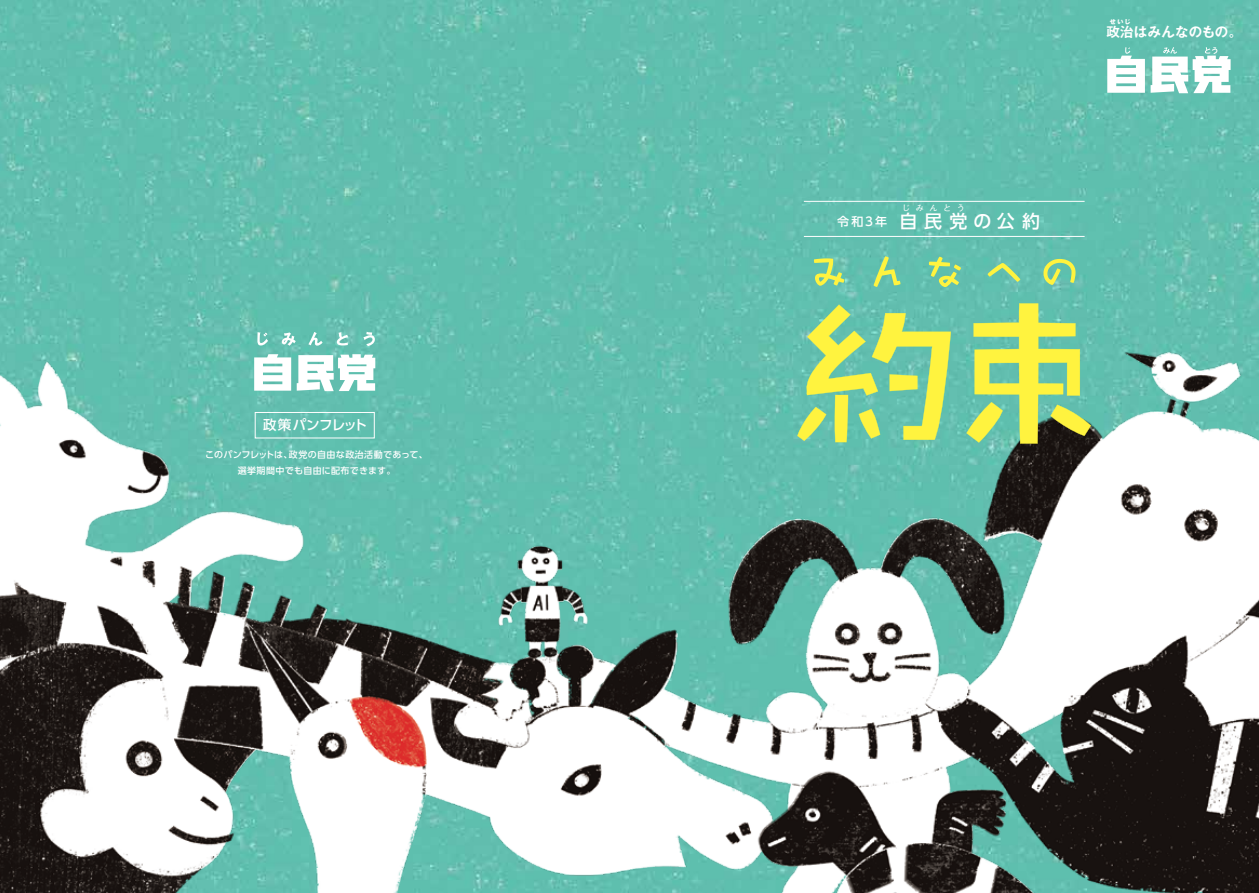
<style>
.page{position:relative;width:1259px;height:893px;background:#fff}
.page>*{position:absolute;margin:0;border:0;box-sizing:border-box;transform-origin:0 0}
.t1{font:500 18px "UD Shin Go Pr 6";letter-spacing:.385em;color:#fff}
.t2{font:700 13.5px "Gothic MB101 Pr 6 De";letter-spacing:.005em;color:#fff}
.t3{font:500 13.5px "UD Shin Go Pr 6";letter-spacing:-.045em;color:#fff}
.t4{font:500 12px "UD Shin Go Pr 6";color:#fff}
.t5{font:500 9px/15.8px "UD Shin Go Pr 6";letter-spacing:.04em;color:#fff;text-align:center}
.t6{font:500 8.1px "UD Shin Go Pr 6";letter-spacing:.68em;color:#fff}
.t7{font:800 6px "Gothic MB101 Pr 6";color:#fff}
</style>
<div class="page">
<img style="left:0;top:0;width:1259px;height:893px">
<div style="left:255px;top:412px;width:119px;height:26px;border:1px solid #fff"></div>
<svg style="left:797px;top:304px;width:154px;height:138px;background:#9fd383"></svg>
<svg style="left:966px;top:303px;width:125px;height:141px;background:#a3cc75"></svg>
<svg style="left:814px;top:258px;width:30px;height:28px"></svg>
<svg style="left:873px;top:256px;width:27px;height:31px"></svg>
<svg style="left:929px;top:257px;width:32px;height:30px"></svg>
<svg style="left:987px;top:263px;width:33px;height:19px"></svg>
<svg style="left:1043px;top:259px;width:32px;height:26px"></svg>
<hr style="left:804px;top:236px;width:280px;height:1px;background:#fff">
<hr style="left:804px;top:201px;width:280px;height:1px;background:#fff">
<svg style="left:1107px;top:47px;width:123px;height:46px"></svg>
<svg style="left:254px;top:354px;width:37px;height:37px"></svg>
<svg style="left:297px;top:354px;width:78px;height:37px"></svg>
<svg style="left:257px;top:332px;width:11px;height:13px"></svg>
<svg style="left:282px;top:332px;width:14px;height:14px"></svg>
<svg style="left:308px;top:332px;width:15px;height:14px"></svg>
<svg style="left:337px;top:332px;width:11px;height:13px"></svg>
<svg style="left:363px;top:332px;width:12px;height:14px"></svg>
<h2 class="t3" style="left:263px;top:414px;width:106px">政策パンフレット</h2>
<p class="t5" style="left:205px;top:447px;width:224px">このパンフレットは、政党の自由な政治活動であって、選挙期間中でも自由に配布できます。</p>
<h3 class="t4" style="left:837px;top:211px;width:52px">令和3年</h3>
<p class="t6" style="left:902px;top:201px;width:64px">じみんとう</p>
<h1 class="t1" style="left:899px;top:207px;width:142px">自民党 の公約</h1>
<p class="t7" style="left:1110px;top:16px;width:22px">せいじ</p>
<h2 class="t2" style="left:1106px;top:21px;width:137px">政治はみんなのもの。</h2>
</div>
